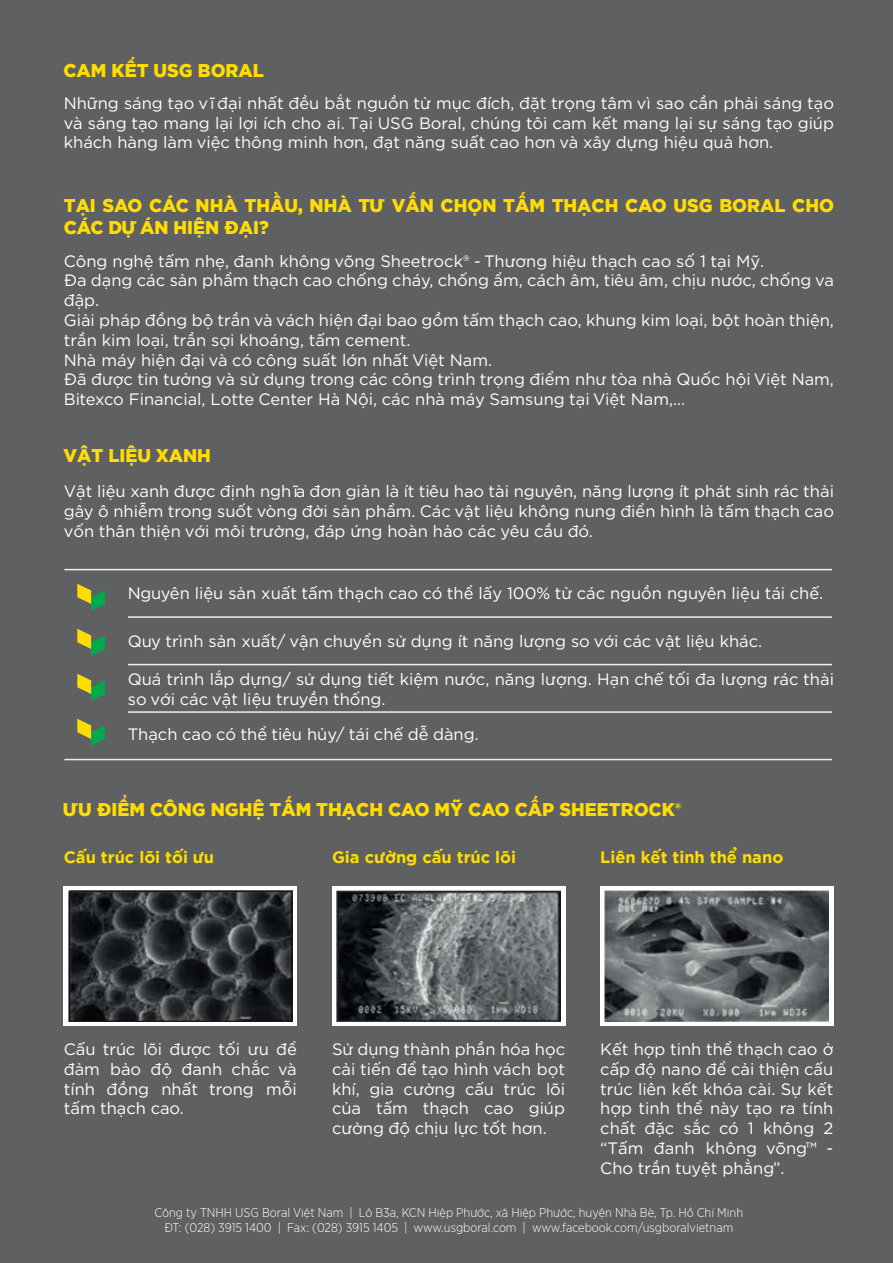
<style>
.page{position:relative;width:893px;height:1263px;background:#5f6062}
.page>*{position:absolute;margin:0;border:0;box-sizing:border-box;transform-origin:0 0}
.t1{font:900 18px/21.6px "Gotham";color:#fd0}
.t2{font:16.5px/19.8px "Gotham";color:#fff;text-align:justify}
.t3{font:700 16.5px "Gotham";color:#fd0}
.t4{font:12.75px/15.3px "Gotham Narrow USGBORAL Light";color:#fff;text-align:center}
</style>
<div class="page">
<svg style="left:77px;top:584px;width:28px;height:27px"></svg>
<svg style="left:77px;top:629px;width:28px;height:27px"></svg>
<svg style="left:77px;top:674px;width:28px;height:27px"></svg>
<svg style="left:77px;top:719px;width:28px;height:27px"></svg>
<svg style="left:64px;top:886px;width:233px;height:140px;background:#ddd"></svg>
<img style="left:68px;top:891px;width:224px;height:130px">
<svg style="left:332px;top:886px;width:233px;height:140px;background:#ececed"></svg>
<img style="left:336px;top:891px;width:225px;height:130px">
<svg style="left:600px;top:886px;width:233px;height:140px;background:#f0f0f0"></svg>
<img style="left:605px;top:891px;width:224px;height:130px">
<hr style="left:64px;top:569px;width:768px;height:1px;background:#fff">
<hr style="left:128px;top:616px;width:704px;height:2px;background:#fff">
<hr style="left:128px;top:664px;width:704px;height:1px;background:#fff">
<hr style="left:128px;top:711px;width:704px;height:2px;background:#fff">
<hr style="left:64px;top:759px;width:768px;height:1px;background:#fff">
<p class="t1" style="left:64px;top:59px;width:202px">CAM KẾT USG BORAL</p>
<p class="t2" style="left:64px;top:92px;width:772px">Những sáng tạo vĩ đại nhất đều bắt nguồn từ mục đích, đặt trọng tâm vì sao cần phải sáng tạo và sáng tạo mang lại lợi ích cho ai. Tại USG Boral, chúng tôi cam kết mang lại sự sáng tạo giúp khách hàng làm việc thông minh hơn, đạt năng suất cao hơn và xây dựng hiệu quả hơn.</p>
<p class="t1" style="left:64px;top:194px;width:772px">TẠI SAO CÁC NHÀ THẦU, NHÀ TƯ VẤN CHỌN TẤM THẠCH CAO USG BORAL CHO<br>CÁC DỰ ÁN HIỆN ĐẠI?</p>
<p class="t2" style="left:64px;top:250px;width:772px;text-align:left">Công nghệ tấm nhẹ, đanh không võng Sheetrock® - Thương hiệu thạch cao số 1 tại Mỹ.<br>Đa dạng các sản phẩm thạch cao chống cháy, chống ẩm, cách âm, tiêu âm, chịu nước, chống va đập.<br>Giải pháp đồng bộ trần và vách hiện đại bao gồm tấm thạch cao, khung kim loại, bột hoàn thiện, trần kim loại, trần sợi khoáng, tấm cement.<br>Nhà máy hiện đại và có công suất lớn nhất Việt Nam.<br>Đã được tin tưởng và sử dụng trong các công trình trọng điểm như tòa nhà Quốc hội Việt Nam, Bitexco Financial, Lotte Center Hà Nội, các nhà máy Samsung tại Việt Nam,…</p>
<p class="t1" style="left:64px;top:444px;width:149px">VẬT LIỆU XANH</p>
<p class="t2" style="left:64px;top:481px;width:772px">Vật liệu xanh được định nghĩa đơn giản là ít tiêu hao tài nguyên, năng lượng ít phát sinh rác thải gây ô nhiễm trong suốt vòng đời sản phẩm. Các vật liệu không nung điển hình là tấm thạch cao vốn thân thiện với môi trường, đáp ứng hoàn hảo các yêu cầu đó.</p>
<p class="t2" style="left:128px;top:582px;width:697px">Nguyên liệu sản xuất tấm thạch cao có thể lấy 100% từ các nguồn nguyên liệu tái chế.</p>
<p class="t2" style="left:128px;top:630px;width:636px">Quy trình sản xuất/ vận chuyển sử dụng ít năng lượng so với các vật liệu khác.</p>
<p class="t2" style="left:128px;top:668px;width:708px">Quá trình lắp dựng/ sử dụng tiết kiệm nước, năng lượng. Hạn chế tối đa lượng rác thải so với các vật liệu truyền thống.</p>
<p class="t2" style="left:128px;top:723px;width:352px">Thạch cao có thể tiêu hủy/ tái chế dễ dàng.</p>
<p class="t1" style="left:64px;top:797px;width:619px">ƯU ĐIỂM CÔNG NGHỆ TẤM THẠCH CAO MỸ CAO CẤP SHEETROCK®</p>
<p class="t3" style="left:64px;top:844px;width:152px">Cấu trúc lõi tối ưu</p>
<p class="t3" style="left:332px;top:844px;width:186px">Gia cường cấu trúc lõi</p>
<p class="t3" style="left:600px;top:844px;width:185px">Liên kết tinh thể nano</p>
<p class="t2" style="left:64px;top:1038px;width:235px">Cấu trúc lõi được tối ưu để đảm bảo độ đanh chắc và tính đồng nhất trong mỗi tấm thạch cao.</p>
<p class="t2" style="left:332px;top:1038px;width:235px">Sử dụng thành phần hóa học cải tiến để tạo hình vách bọt khí, gia cường cấu trúc lõi của tấm thạch cao giúp cường độ chịu lực tốt hơn.</p>
<p class="t2" style="left:600px;top:1038px;width:235px">Kết hợp tinh thể thạch cao ở cấp độ nano để cải thiện cấu trúc liên kết khóa cài. Sự kết hợp tinh thể này tạo ra tính chất đặc sắc có 1 không 2 “Tấm đanh không võng™ - Cho trần tuyệt phẳng”.</p>
<p class="t4" style="left:154px;top:1204px;width:590px">Công ty TNHH USG Boral Việt Nam | Lô B3a, KCN Hiệp Phước, xã Hiệp Phước, huyện Nhà Bè, Tp. Hồ Chí Minh<br>ĐT: (028) 3915 1400 | Fax: (028) 3915 1405 | www.usgboral.com | www.facebook.com/usgboralvietnam</p>
</div>
